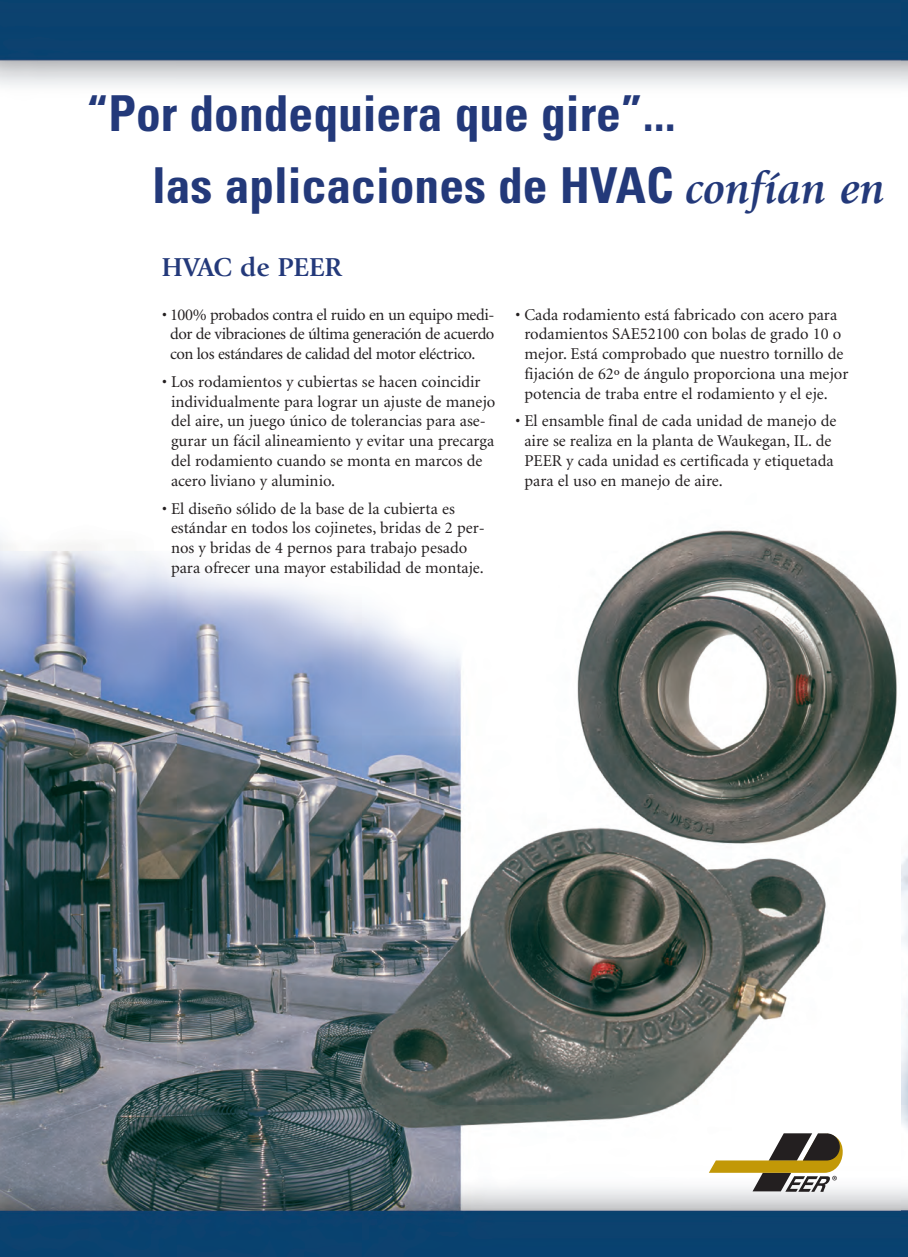
<style>
.page{position:relative;width:908px;height:1257px;background:#fff}
.page>*{position:absolute;margin:0;border:0;box-sizing:border-box;transform-origin:0 0}
.t1{font:700 condensed 49.5px "Univers";color:#23397a}
.t2{font:700 27px "Giovanni";color:#23397a}
.t3{font:16.5px/19.8px "Minion";color:#231f20}
.s1{font-family:"Giovanni";font-style:italic;font-stretch:normal;font-size:45px}
</style>
<div class="page">
<img style="left:0;top:0;width:901px;height:1257px">
<svg style="left:708px;top:1133px;width:135px;height:58px"></svg>
<img style="left:901px;top:0;width:6px;height:1257px">
<h1 class="t1" style="left:87px;top:95px;width:590px">“Por dondequiera que gire”...</h1>
<h1 class="t1" style="left:152px;top:167px;width:734px">las aplicaciones de HVAC <span class="s1">confían en</span></h1>
<h2 class="t2" style="left:161px;top:257px;width:182px">HVAC de PEER</h2>
<p class="t3" style="left:170px;top:306px;width:326px;text-align:justify;text-indent:-8px">• 100% probados contra el ruido en un equipo medi&shy;dor de vibraciones de última generación de acuerdo con los estándares de calidad del motor eléctrico.</p>
<p class="t3" style="left:171px;top:373px;width:326px;text-indent:-9px">• Los rodamientos y cubiertas se hacen coincidir individualmente para lograr un ajuste de manejo del aire, un juego único de tolerancias para ase&shy;gurar un fácil alineamiento y evitar una precarga del rodamiento cuando se monta en marcos de acero liviano y aluminio.</p>
<p class="t3" style="left:171px;top:500px;width:315px;text-indent:-9px">• El diseño sólido de la base de la cubierta es estándar en todos los cojinetes, bridas de 2 per&shy;nos y bridas de 4 pernos para trabajo pesado para ofrecer una mayor estabilidad de montaje.</p>
<p class="t3" style="left:524px;top:306px;width:325px;text-indent:-9px">• Cada rodamiento está fabricado con acero para rodamientos SAE52100 con bolas de grado 10 o mejor. Está comprobado que nuestro tornillo de fijación de 62º de ángulo proporciona una mejor potencia de traba entre el rodamiento y el eje.</p>
<p class="t3" style="left:524px;top:412px;width:313px;text-indent:-9px">• El ensamble final de cada unidad de manejo de aire se realiza en la planta de Waukegan, IL. de PEER y cada unidad es certificada y etiquetada para el uso en manejo de aire.</p>
</div>
